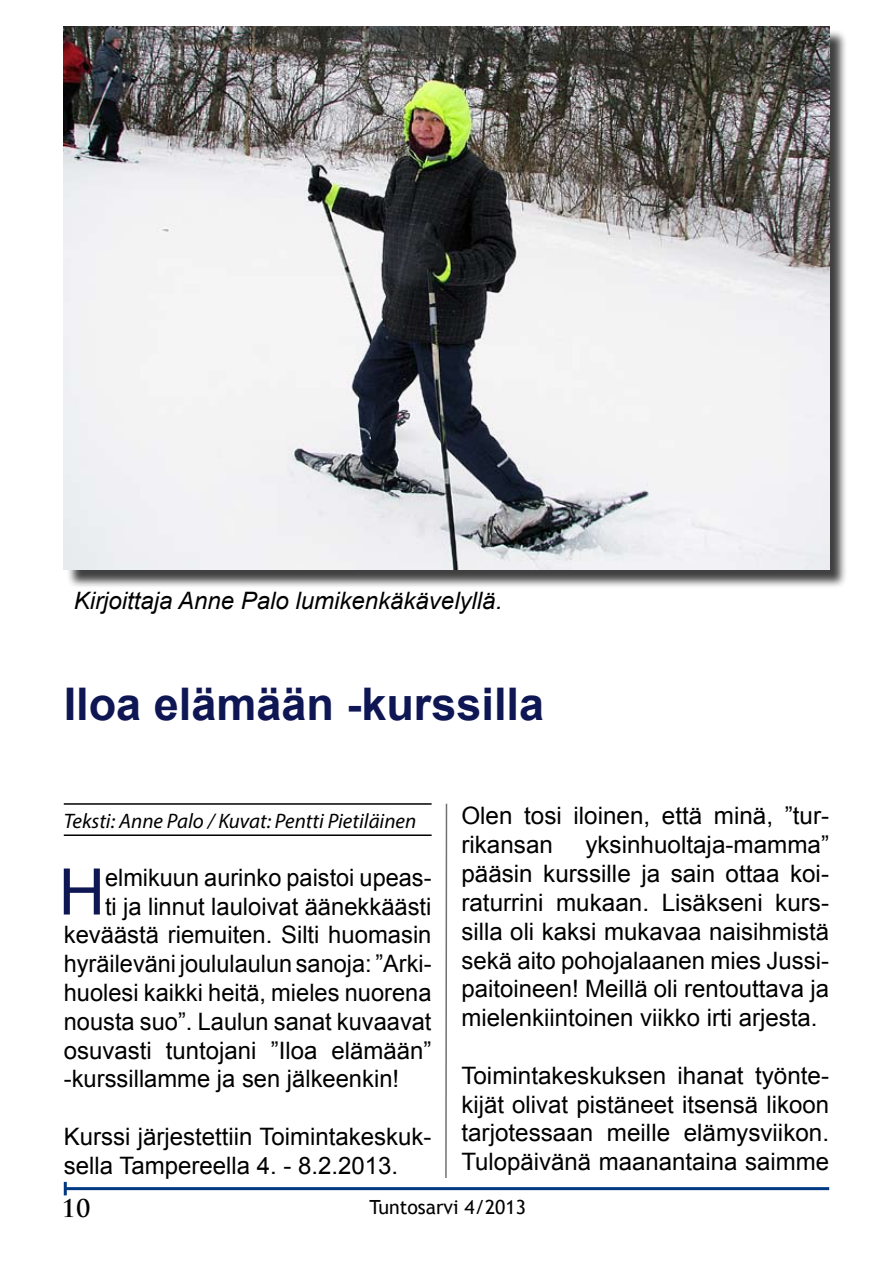
<style>
.page{position:relative;width:893px;height:1263px;background:#fff}
.page>*{position:absolute;margin:0;border:0;box-sizing:border-box;transform-origin:0 0}
.t1{font:64.2px "Arial";color:#0e1654}
.t2{font:700 45px "Arial";color:#0e1654}
.t3{font:24px/28.8px "Arial";color:#000}
.t4{font:italic 24px "Arial";color:#000}
.t5{font:700 24px "Trajan Pro";color:#000}
.t6{font:italic 21px "Myriad Pro";color:#000}
.t7{font:19.5px "Trebuchet MS";color:#000}
</style>
<div class="page">
<hr style="left:65px;top:1187px;width:764px;height:3px;background:#003882">
<svg style="left:64px;top:1182px;width:3px;height:13px"></svg>
<hr style="left:64px;top:803px;width:368px;height:2px;background:#000">
<hr style="left:64px;top:834px;width:368px;height:2px;background:#000">
<div style="left:66px;top:29px;width:788px;height:566px;background:#000;opacity:.75"></div>
<img style="left:64px;top:27px;width:765px;height:543px">
<svg style="left:445px;top:803px;width:3px;height:375px"></svg>
<p class="t4" style="left:74px;top:585px;width:430px">Kirjoittaja Anne Palo lumikenkäkävelyllä.</p>
<h2 class="t2" style="left:64px;top:674px;width:482px">Iloa elämään -kurssilla</h2>
<p class="t6" style="left:64px;top:808px;width:354px">Teksti: Anne Palo / Kuvat: Pentti Pietiläinen</p>
<h1 class="t1" style="left:59px;top:850px;width:48px">H</h1>
<p class="t3" style="left:105px;top:863px;width:328px">elmikuun aurinko paistoi upeas-</p>
<p class="t3" style="left:105px;top:892px;width:328px">ti ja linnut lauloivat äänekkäästi</p>
<p class="t3" style="left:64px;top:921px;width:369px">keväästä riemuiten. Silti huomasin</p>
<p class="t3" style="left:64px;top:949px;width:369px">hyräileväni joululaulun sanoja: ”Arki-</p>
<p class="t3" style="left:64px;top:978px;width:369px">huolesi kaikki heitä, mieles nuorena</p>
<p class="t3" style="left:64px;top:1007px;width:369px">nousta suo”. Laulun sanat kuvaavat</p>
<p class="t3" style="left:64px;top:1036px;width:369px">osuvasti tuntojani ”Iloa elämään”</p>
<p class="t3" style="left:64px;top:1065px;width:337px">-kurssillamme ja sen jälkeenkin!</p>
<p class="t3" style="left:64px;top:1122px;width:369px">Kurssi järjestettiin Toimintakeskuk&shy;sella Tampereella 4. - 8.2.2013.</p>
<p class="t3" style="left:461px;top:802px;width:369px">Olen tosi iloinen, että minä, ”tur&shy;rikansan</p>
<p class="t3" style="left:461px;top:831px;width:369px;text-align:justify;text-indent:124px">yksinhuoltaja-mamma” pääsin kurssille ja sain ottaa koi&shy;raturrini mukaan. Lisäkseni kurs&shy;silla oli kaksi mukavaa naisihmistä sekä aito pohojalaanen mies Jussi&shy;paitoineen! Meillä oli rentouttava ja mielenkiintoinen viikko irti arjesta.</p>
<p class="t3" style="left:461px;top:1061px;width:369px;text-align:justify">Toimintakeskuksen ihanat työnte&shy;kijät olivat pistäneet itsensä likoon tarjotessaan meille elämysviikon.<br>Tulopäivänä maanantaina saimme</p>
<p class="t5" style="left:62px;top:1193px;width:30px">10</p>
<p class="t7" style="left:370px;top:1195px;width:158px">Tuntosarvi 4/2013</p>
</div>
